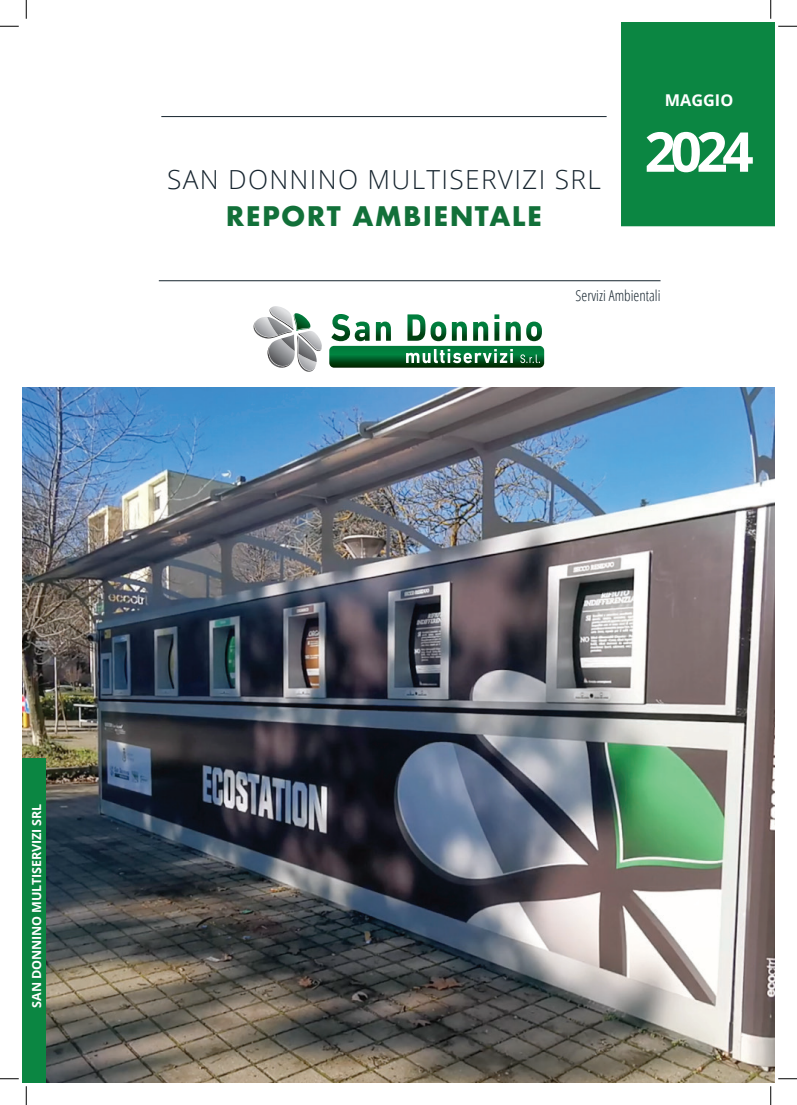
<style>
.page{position:relative;width:797px;height:1105px;background:#fff}
.page>*{position:absolute;margin:0;border:0;box-sizing:border-box;transform-origin:0 0}
.t1{font:700 55px "Open Sans";color:#fff}
.t2{font:300 26.25px "Open Sans";letter-spacing:.05em;color:#16242e}
.t3{font:700 26.25px "Futura";letter-spacing:.05em;color:#127039}
.t4{font:700 16.25px "Open Sans";color:#fff}
.t5{font:300 condensed 15px "Open Sans";color:#16242e}
.t6{font:700 12.5px "Open Sans";letter-spacing:-.01em;color:#fff}
</style>
<div class="page">
<img style="left:22px;top:387px;width:752px;height:695px">
<div style="left:22px;top:757px;width:24px;height:325px;background:#0b8642"></div>
<hr style="left:161px;top:116px;width:445px;height:1px;background:#16242e">
<hr style="left:159px;top:280px;width:501px;height:1px;background:#16242e">
<svg style="left:329px;top:314px;width:215px;height:54px"></svg>
<svg style="left:253px;top:306px;width:69px;height:66px"></svg>
<svg style="left:0;top:25px;width:19px;height:2px"></svg>
<svg style="left:0;top:1078px;width:19px;height:1px"></svg>
<svg style="left:778px;top:1078px;width:19px;height:1px"></svg>
<svg style="left:25px;top:0;width:2px;height:19px"></svg>
<svg style="left:25px;top:1086px;width:2px;height:19px"></svg>
<svg style="left:621px;top:0;width:176px;height:226px"></svg>
<svg style="left:770px;top:1086px;width:1px;height:19px"></svg>
<p class="t2" style="left:167px;top:161px;width:435px">SAN DONNINO MULTISERVIZI SRL</p>
<p class="t3" style="left:226px;top:197px;width:317px">REPORT AMBIENTALE</p>
<p class="t4" style="left:665px;top:88px;width:70px">MAGGIO</p>
<h1 class="t1" style="left:644px;top:113px;width:111px">2024</h1>
<p class="t5" style="left:575px;top:286px;width:86px">Servizi Ambientali</p>
<p class="t6" style="left:28px;top:1007px;width:205px;rotate:-90deg">SAN DONNINO MULTISERVIZI SRL</p>
</div>
